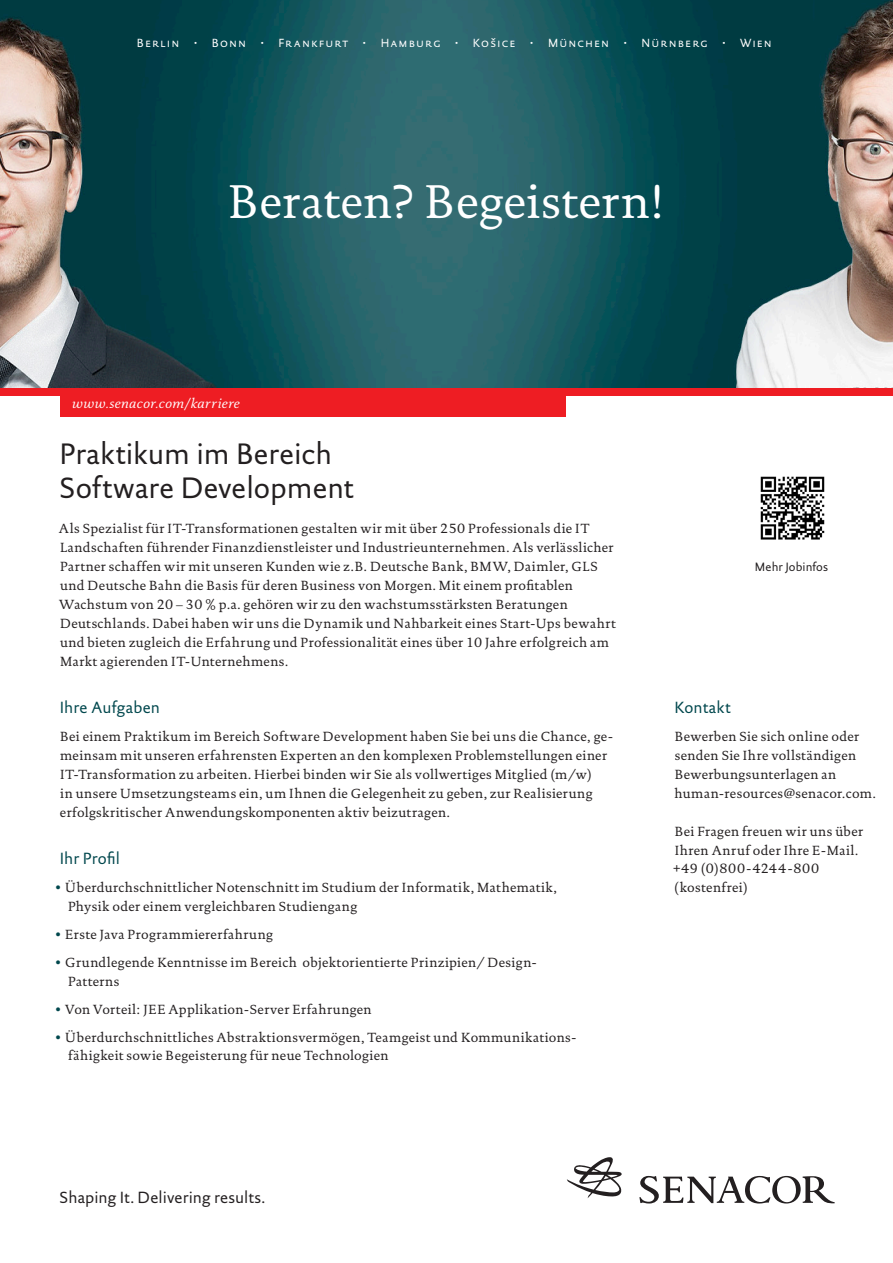
<style>
.page{position:relative;width:893px;height:1263px;background:#fff}
.page>*{position:absolute;margin:0;border:0;box-sizing:border-box;transform-origin:0 0}
.t1{font:48px "DTL Documenta TOT";letter-spacing:.01em;color:#fff}
.t2{font:30px/34.5px "DTL Documenta Sans TOT";color:#231f20}
.t3{font:16.5px "DTL Documenta Sans TOT";letter-spacing:.005em;color:#231f20}
.t4{font:16.5px "DTL Documenta Sans TOT";letter-spacing:.01em;color:#00474d}
.t5{font:13.5px/18.9px "DTL Documenta TOT";letter-spacing:.03em;color:#231f20}
.t6{font:italic 13.5px "DTL Documenta TOT";letter-spacing:.025em;color:#fff}
.t7{font:12.3px "DTL Documenta Sans TOT";letter-spacing:.01em;color:#231f20}
.t8{font:12px "DTL Documenta Sans TOT Caps";letter-spacing:.09em;color:#fff}
.s1{color:#00474d}
.s2{color:#fff}
</style>
<div class="page">
<div style="left:60px;top:387px;width:506px;height:30px;background:#ee1d23"></div>
<div style="left:0;top:387px;width:893px;height:9px;background:#ee1d23"></div>
<svg style="left:567px;top:1157px;width:268px;height:46px"></svg>
<img style="left:0;top:0;width:893px;height:388px">
<img style="left:760px;top:476px;width:65px;height:64px">
<p class="t8" style="left:137px;top:36px;width:44px">Berlin</p>
<p class="t8" style="left:194px;top:36px;width:53px">· Bonn</p>
<p class="t8" style="left:261px;top:36px;width:89px">· Frankfurt</p>
<p class="t8" style="left:363px;top:36px;width:79px">· Hamburg</p>
<p class="t8" style="left:456px;top:36px;width:62px">· Košice</p>
<p class="t8" style="left:531px;top:36px;width:80px">· München</p>
<p class="t8" style="left:624px;top:36px;width:85px">· Nürnberg</p>
<p class="t8" style="left:723px;top:36px;width:51px">· Wien</p>
<h1 class="t1" style="left:228px;top:173px;width:437px">Beraten? Begeistern!</h1>
<p class="t6" style="left:72px;top:395px;width:169px">www.senacor.com/karriere</p>
<h2 class="t2" style="left:60px;top:436px;width:296px">Praktikum im Bereich<br>Software Development</h2>
<p class="t5" style="left:59px;top:519px;width:558px">Als Spezialist für IT-Transformationen gestalten wir mit über 250 Professionals die IT Landschaften führender Finanzdienstleister und Industrieunternehmen. Als verlässlicher Partner schaffen wir mit unseren Kunden wie z.B. Deutsche Bank, BMW, Daimler, GLS und Deutsche Bahn die Basis für deren Business von Morgen. Mit einem profitablen Wachstum von 20 – 30 % p.a. gehören wir zu den wachstumsstärksten Beratungen Deutschlands. Dabei haben wir uns die Dynamik und Nahbarkeit eines Start-Ups bewahrt und bieten zugleich die Erfahrung und Professionalität eines über 10 Jahre erfolgreich am Markt agierenden IT-Unternehmens.</p>
<p class="t4" style="left:60px;top:697px;width:102px">Ihre Aufgaben</p>
<p class="t5" style="left:60px;top:727px;width:555px">Bei einem Praktikum im Bereich Software Development haben Sie bei uns die Chance, ge&shy;meinsam mit unseren erfahrensten Experten an den komplexen Problemstellungen einer IT-Transformation zu arbeiten. Hierbei binden wir Sie als vollwertiges Mitglied (m/w)<br>in unsere Umsetzungsteams ein, um Ihnen die Gelegenheit zu geben, zur Realisierung erfolgskritischer Anwendungskomponenten aktiv beizutragen.</p>
<p class="t4" style="left:60px;top:848px;width:62px">Ihr Profil</p>
<p class="t5" style="left:54px;top:878px;width:504px"><span class="s1">•</span> Überdurchschnittlicher Notenschnitt im Studium der Informatik, Mathematik,</p>
<p class="t5" style="left:54px;top:897px;width:304px"><span class="s2">•</span> Physik oder einem vergleichbaren Studiengang</p>
<p class="t5" style="left:54px;top:925px;width:220px"><span class="s1">•</span> Erste Java Programmiererfahrung</p>
<p class="t5" style="left:68px;top:953px;width:471px;text-indent:-14px"><span class="s1">•</span> Grundlegende Kenntnisse im Bereich objektorientierte Prinzipien/ Design-<br>Patterns</p>
<p class="t5" style="left:54px;top:999px;width:319px"><span class="s1">•</span> Von Vorteil: JEE Applikation-Server Erfahrungen</p>
<p class="t5" style="left:68px;top:1027px;width:510px;text-indent:-14px"><span class="s1">•</span> Überdurchschnittliches Abstraktionsvermögen, Teamgeist und Kommunikations&shy;fähigkeit sowie Begeisterung für neue Technologien</p>
<p class="t3" style="left:60px;top:1188px;width:207px">Shaping It. Delivering results.</p>
<p class="t7" style="left:755px;top:559px;width:75px">Mehr Jobinfos</p>
<p class="t4" style="left:674px;top:697px;width:58px">Kontakt</p>
<p class="t5" style="left:675px;top:727px;width:203px">Bewerben Sie sich online oder senden Sie Ihre vollständigen<br>Bewerbungsunterlagen an human-resources@senacor.com.</p>
<p class="t5" style="left:673px;top:821px;width:192px">Bei Fragen freuen wir uns über<br>Ihren Anruf oder Ihre E-Mail. +49 (0)800-4244-800 (kostenfrei)</p>
</div>
